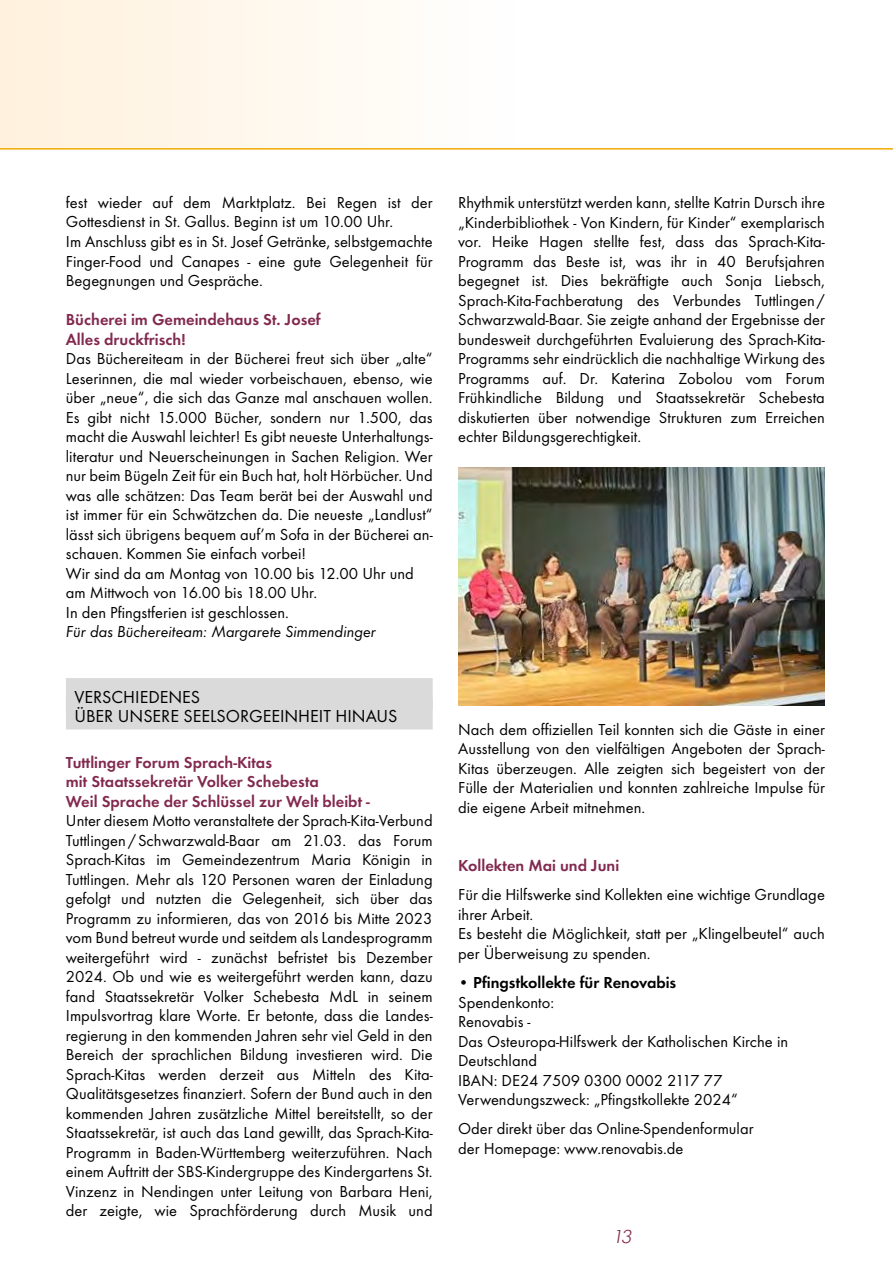
<style>
.page{position:relative;width:893px;height:1263px;background:#fff}
.page>*{position:absolute;margin:0;border:0;box-sizing:border-box;transform-origin:0 0}
.t1{font:18px/19.5px "Function";color:#000}
.t2{font:italic 300 18px "Limerick";color:#82294e}
.t3{font:16.5px/19.5px "Function";color:#000}
.t4{font:700 16.5px/19.5px "Function";color:#82294e}
.t5{font:italic 16.5px "Function";color:#000}
.t6{font:700 16.5px "Function";color:#000}
</style>
<div class="page">
<div style="left:0;top:0;width:519px;height:149px;background:linear-gradient(to right,#fff1dc,#fff)"></div>
<hr style="left:0;top:148px;width:893px;height:2px;background:#f1ab00">
<div style="left:66px;top:678px;width:367px;height:32px;background:#dadada"></div>
<div style="left:66px;top:698px;width:367px;height:31px;background:#dadada"></div>
<img style="left:458px;top:467px;width:367px;height:238px">
<p class="t3" style="left:66px;top:193px;width:368px">fest wieder auf dem Marktplatz. Bei Regen ist der Gottesdienst in St. Gallus. Beginn ist um 10.00 Uhr.<br>Im Anschluss gibt es in St. Josef Getränke, selbstgemachte Finger-Food und Canapes - eine gute Gelegenheit für Begegnungen und Gespräche.</p>
<p class="t4" style="left:66px;top:310px;width:256px">Bücherei im Gemeindehaus St. Josef<br>Alles druckfrisch!</p>
<p class="t3" style="left:66px;top:349px;width:368px">Das Büchereiteam in der Bücherei freut sich über „alte“ Leserinnen, die mal wieder vorbeischauen, ebenso, wie über „neue“, die sich das Ganze mal anschauen wollen.<br>Es gibt nicht 15.000 Bücher, sondern nur 1.500, das macht die Auswahl leichter! Es gibt neueste Unterhaltungs&shy;literatur und Neuerscheinungen in Sachen Religion. Wer nur beim Bügeln Zeit für ein Buch hat, holt Hörbücher. Und was alle schätzen: Das Team berät bei der Auswahl und ist immer für ein Schwätzchen da. Die neueste „Landlust“ lässt sich übrigens bequem auf’m Sofa in der Bücherei an&shy;schauen. Kommen Sie einfach vorbei!<br>Wir sind da am Montag von 10.00 bis 12.00 Uhr und am Mittwoch von 16.00 bis 18.00 Uhr.<br>In den Pfingstferien ist geschlossen.</p>
<p class="t5" style="left:66px;top:622px;width:312px">Für das Büchereiteam: Margarete Simmendinger</p>
<p class="t1" style="left:74px;top:687px;width:325px">VERSCHIEDENES<br>ÜBER UNSERE SEELSORGEEINHEIT HINAUS</p>
<p class="t4" style="left:66px;top:752px;width:306px">Tuttlinger Forum Sprach-Kitas<br>mit Staatssekretär Volker Schebesta<br>Weil Sprache der Schlüssel zur Welt bleibt -</p>
<p class="t3" style="left:66px;top:811px;width:368px;text-align:justify">Unter diesem Motto veranstaltete der Sprach-Kita-Verbund Tuttlingen /Schwarzwald-Baar am 21.03. das Forum Sprach-Kitas im Gemeindezentrum Maria Königin in Tuttlingen. Mehr als 120 Personen waren der Einladung gefolgt und nutzten die Gelegenheit, sich über das Programm zu informieren, das von 2016 bis Mitte 2023 vom Bund betreut wurde und seitdem als Landesprogramm weitergeführt wird - zunächst befristet bis Dezember 2024. Ob und wie es weitergeführt werden kann, dazu fand Staatssekretär Volker Schebesta MdL in seinem Impulsvortrag klare Worte. Er betonte, dass die Landes&shy;regierung in den kommenden Jahren sehr viel Geld in den Bereich der sprachlichen Bildung investieren wird. Die Sprach-Kitas werden derzeit aus Mitteln des Kita-Qualitätsgesetzes finanziert. Sofern der Bund auch in den kommenden Jahren zusätzliche Mittel bereitstellt, so der Staatssekretär, ist auch das Land gewillt, das Sprach-Kita-Programm in Baden-Württemberg weiterzuführen. Nach einem Auftritt der SBS-Kindergruppe des Kindergartens St.<br>Vinzenz in Nendingen unter Leitung von Barbara Heni, der zeigte, wie Sprachförderung durch Musik und</p>
<p class="t3" style="left:458px;top:193px;width:368px;text-align:justify">Rhythmik unterstützt werden kann, stellte Katrin Dursch ihre „Kinderbibliothek - Von Kindern, für Kinder“ exemplarisch vor. Heike Hagen stellte fest, dass das Sprach-Kita-Programm das Beste ist, was ihr in 40 Berufsjahren begegnet ist. Dies bekräftigte auch Sonja Liebsch, Sprach-Kita-Fachberatung des Verbundes Tuttlingen / Schwarzwald-Baar. Sie zeigte anhand der Ergebnisse der bundesweit durchgeführten Evaluierung des Sprach-Kita-Programms sehr eindrücklich die nachhaltige Wirkung des Programms auf. Dr. Katerina Zobolou vom Forum Frühkindliche Bildung und Staatssekretär Schebesta diskutierten über notwendige Strukturen zum Erreichen echter Bildungsgerechtigkeit.</p>
<p class="t3" style="left:458px;top:719px;width:368px;text-align:justify">Nach dem offiziellen Teil konnten sich die Gäste in einer Ausstellung von den vielfältigen Angeboten der Sprach-Kitas überzeugen. Alle zeigten sich begeistert von der Fülle der Materialien und konnten zahlreiche Impulse für die eigene Arbeit mitnehmen.</p>
<p class="t4" style="left:458px;top:856px;width:162px">Kollekten Mai und Juni</p>
<p class="t3" style="left:458px;top:885px;width:368px">Für die Hilfswerke sind Kollekten eine wichtige Grundlage ihrer Arbeit.<br>Es besteht die Möglichkeit, statt per „Klingelbeutel“ auch per Überweisung zu spenden.</p>
<p class="t6" style="left:458px;top:973px;width:220px">• Pfingstkollekte für Renovabis</p>
<p class="t3" style="left:458px;top:992px;width:331px">Spendenkonto:<br>Renovabis -<br>Das Osteuropa-Hilfswerk der Katholischen Kirche in<br>Deutschland<br>IBAN: DE24 7509 0300 0002 2117 77<br>Verwendungszweck: „Pfingstkollekte 2024“</p>
<p class="t3" style="left:458px;top:1119px;width:297px">Oder direkt über das Online-Spendenformular der Homepage: www.renovabis.de</p>
<p class="t2" style="left:612px;top:1226px;width:20px">13</p>
</div>
